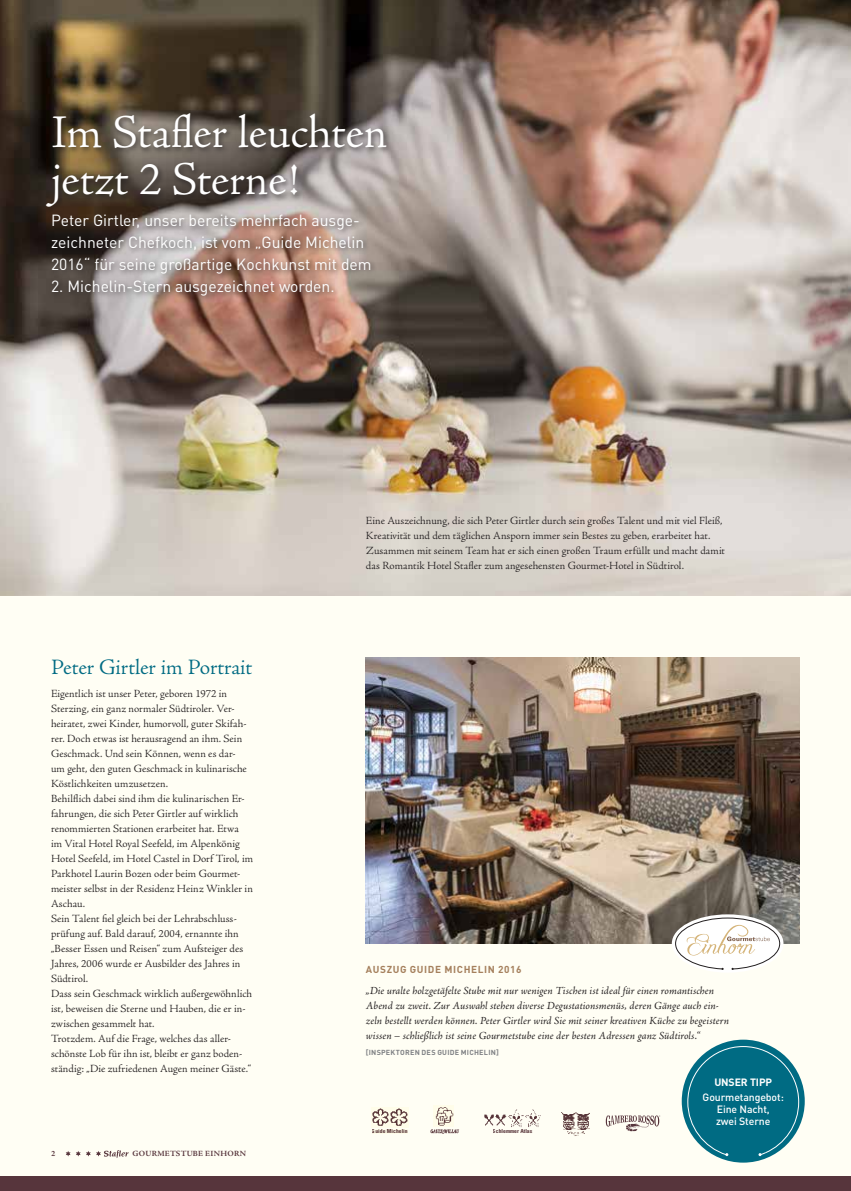
<style>
.page{position:relative;width:851px;height:1191px;background:#fff}
.page>*{position:absolute;margin:0;border:0;box-sizing:border-box;transform-origin:0 0}
.t1{font:300 47px/47px "Adobe Jenson Pro";color:#fff}
.t2{font:300 22px "Adobe Jenson Pro";letter-spacing:-.005em;color:#006b83}
.t3{font:16px/22px "DINOT";color:#fff}
.t4{font:300 11px/15px "Adobe Jenson Pro";letter-spacing:.005em;color:#231f20}
.t5{font:italic 11px/15px "Adobe Jenson Pro";letter-spacing:.005em;color:#231f20}
.t6{font:500 10.5px/12px "DINOT";letter-spacing:-.01em;color:#fff;text-align:center}
.t7{font:700 10.5px "DINOT";letter-spacing:-.01em;color:#fff}
.t8{font:700 10px "DINOT";letter-spacing:.06em;color:#a5805d}
.t9{font:700 8px "Adobe Jenson Pro";letter-spacing:.035em;color:#57353c}
.t10{font:700 7.2px "DINOT";letter-spacing:.03em;color:#808285}
.t11{font:700 condensed 7.1px "Helvetica Neue";color:#57353c;scale:.8 1}
.t12{font:700 condensed 5.7px "Univers";color:#57353c}
</style>
<div class="page">
<div style="left:0;top:0;width:850px;height:1191px;background:#fffef4"></div>
<img style="left:366px;top:658px;width:433px;height:285px">
<svg style="left:671px;top:914px;width:112px;height:58px"></svg>
<img style="left:0;top:0;width:850px;height:595px">
<div style="left:0;top:1176px;width:850px;height:15px;background:#57353c"></div>
<img style="left:484px;top:1109px;width:40px;height:18px">
<img style="left:525px;top:1109px;width:16px;height:18px">
<img style="left:391px;top:1108px;width:16px;height:18px">
<img style="left:372px;top:1108px;width:17px;height:18px">
<svg style="left:430px;top:1129px;width:29px;height:4px"></svg>
<img style="left:433px;top:1105px;width:21px;height:21px">
<img style="left:561px;top:1112px;width:29px;height:24px">
<svg style="left:605px;top:1115px;width:55px;height:16px"></svg>
<svg style="left:675px;top:917px;width:104px;height:53px"></svg>
<div style="left:681px;top:1039px;width:123px;height:123px;background:#006b83;border-radius:50%"></div>
<svg style="left:687px;top:1045px;width:112px;height:111px"></svg>
<div style="left:48px;top:211px;width:329px;height:91px;background:#231f20;opacity:.75"></div>
<div style="left:42px;top:110px;width:350px;height:103px;background:#231f20;opacity:.75"></div>
<svg style="left:66px;top:1150px;width:63px;height:8px"></svg>
<h1 class="t1" style="left:51px;top:110px;width:338px">Im Stafler leuchten jetzt 2 Sterne!</h1>
<h3 class="t3" style="left:51px;top:209px;width:322px">Peter Girtler, unser bereits mehrfach ausge&shy;zeichneter Chefkoch, ist vom „Guide Michelin<br>2016“ für seine großartige Kochkunst mit dem</h3>
<h3 class="t3" style="left:51px;top:275px;width:285px">2. Michelin-Stern ausgezeichnet worden.</h3>
<h2 class="t2" style="left:51px;top:654px;width:203px">Peter Girtler im Portrait</h2>
<p class="t4" style="left:51px;top:686px;width:203px">Eigentlich ist unser Peter, geboren 1972 in Sterzing, ein ganz normaler Südtiroler. Ver&shy;heiratet, zwei Kinder, humorvoll, guter Skifah&shy;rer. Doch etwas ist herausragend an ihm. Sein Geschmack. Und sein Können, wenn es dar-<br>um geht, den guten Geschmack in kulinarische Köstlichkeiten umzusetzen.<br>Behilflich dabei sind ihm die kulinarischen Er&shy;fahrungen, die sich Peter Girtler auf wirklich renommierten Stationen erarbeitet hat. Etwa<br>im Vital Hotel Royal Seefeld, im Alpenkönig Hotel Seefeld, im Hotel Castel in Dorf Tirol, im Parkhotel Laurin Bozen oder beim Gourmet&shy;meister selbst in der Residenz Heinz Winkler in Aschau.<br>Sein Talent fiel gleich bei der Lehrabschluss&shy;prüfung auf. Bald darauf, 2004, ernannte ihn „Besser Essen und Reisen“ zum Aufsteiger des Jahres, 2006 wurde er Ausbilder des Jahres in Südtirol.<br>Dass sein Geschmack wirklich außergewöhnlich ist, beweisen die Sterne und Hauben, die er in&shy;zwischen gesammelt hat.<br>Trotzdem. Auf die Frage, welches das aller&shy;schönste Lob für ihn ist, bleibt er ganz boden&shy;ständig: „Die zufriedenen Augen meiner Gäste.“</p>
<p class="t9" style="left:51px;top:1149px;width:6px">2</p>
<p class="t9" style="left:132px;top:1149px;width:115px">GOURMETSTUBE EINHORN</p>
<p class="t4" style="left:366px;top:513px;width:360px">Eine Auszeichnung, die sich Peter Girtler durch sein großes Talent und mit viel Fleiß, Kreativität und dem täglichen Ansporn immer sein Bestes zu geben, erarbeitet hat.<br>Zusammen mit seinem Team hat er sich einen großen Traum erfüllt und macht damit das Romantik Hotel Stafler zum angesehensten Gourmet-Hotel in Südtirol.</p>
<p class="t8" style="left:366px;top:962px;width:157px">AUSZUG GUIDE MICHELIN 2016</p>
<p class="t5" style="left:366px;top:983px;width:364px">„Die uralte holzgetäfelte Stube mit nur wenigen Tischen ist ideal für einen romantischen Abend zu zweit. Zur Auswahl stehen diverse Degustationsmenüs, deren Gänge auch ein&shy;zeln bestellt werden können. Peter Girtler wird Sie mit seiner kreativen Küche zu begeistern wissen – schließlich ist seine Gourmetstube eine der besten Adressen ganz Südtirols.“</p>
<p class="t10" style="left:366px;top:1047px;width:134px">[INSPEKTOREN DES GUIDE MICHELIN]</p>
<p class="t7" style="left:714px;top:1075px;width:59px">UNSER TIPP</p>
<p class="t6" style="left:702px;top:1090px;width:83px">Gourmetangebot:<br>Eine Nacht,<br>zwei Sterne</p>
<p class="t11" style="left:439px;top:1114px;width:8px">17</p>
<p class="t12" style="left:372px;top:1127px;width:37px">Guide Michelin</p>
<p class="t12" style="left:492px;top:1128px;width:41px">Schlemmer Atlas</p>
</div>
